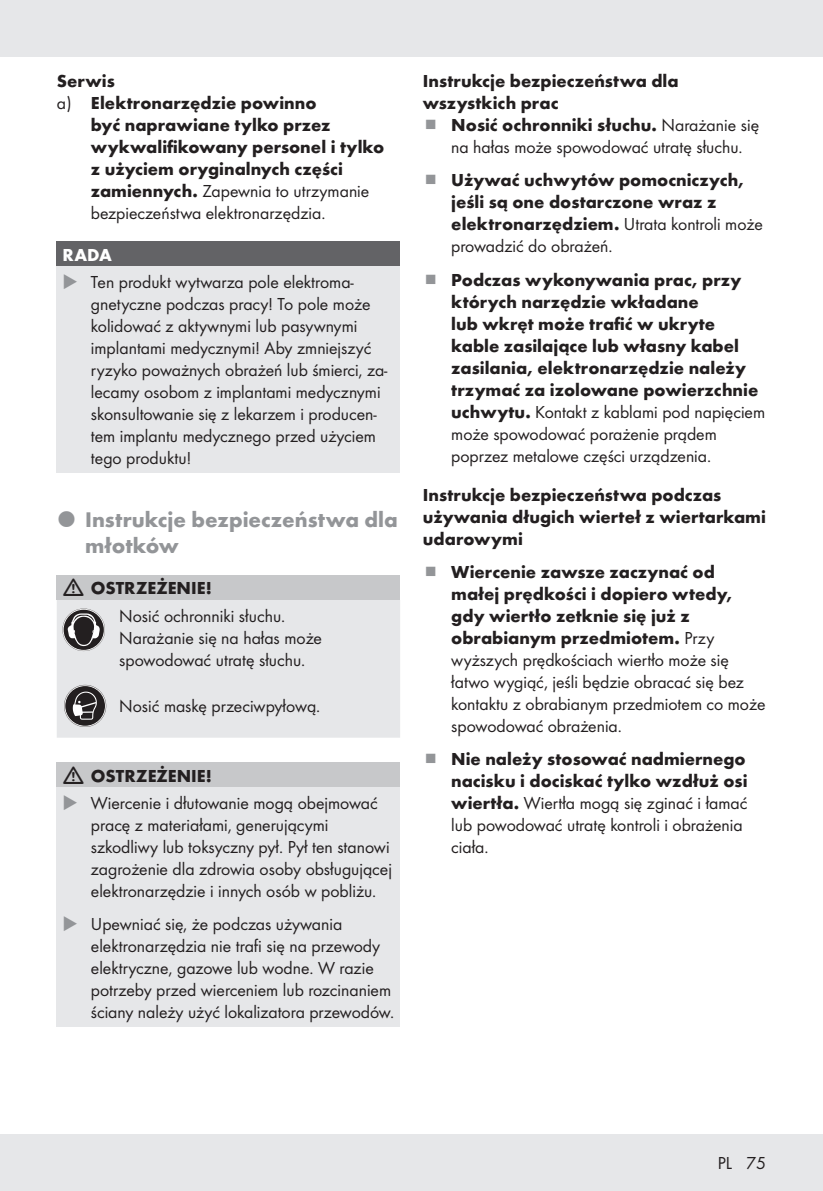
<style>
.page{position:relative;width:823px;height:1191px;background:#fff}
.page>*{position:absolute;margin:0;border:0;box-sizing:border-box;transform-origin:0 0}
.t1{font:700 22px/26px "Futura";color:#939598}
.t2{font:18px/22px "Futura Boo";color:#231f20}
.t3{font:700 18px/22px "Futura";color:#231f20}
.t4{font:700 18px "Futura";color:#fff}
.s1{font-family:"Futura Boo";font-weight:400}
.s2{font-family:"Futura";font-weight:700}
.s3{color:#939598}
</style>
<div class="page">
<div style="left:0;top:1134px;width:822px;height:57px;background:#e6e7e9"></div>
<div style="left:0;top:0;width:822px;height:57px;background:#e6e7e9"></div>
<div style="left:57px;top:242px;width:343px;height:24px;background:#636366"></div>
<div style="left:57px;top:266px;width:343px;height:206px;background:#e6e7e9"></div>
<div style="left:57px;top:575px;width:343px;height:25px;background:#c7c8ca"></div>
<div style="left:57px;top:600px;width:343px;height:137px;background:#e6e7e9"></div>
<svg style="left:62px;top:608px;width:43px;height:43px;background:#7e7c7d"></svg>
<svg style="left:64px;top:685px;width:42px;height:42px;background:#737172"></svg>
<div style="left:57px;top:762px;width:343px;height:25px;background:#c7c8ca"></div>
<div style="left:57px;top:787px;width:343px;height:239px;background:#e6e7e9"></div>
<p class="t3" style="left:57px;top:69px;width:60px">Serwis</p>
<p class="t3" style="left:57px;top:91px;width:261px"><span class="s1">a)</span> Elektronarzędzie powinno</p>
<p class="t3" style="left:91px;top:112px;width:241px">być naprawiane tylko przez</p>
<p class="t3" style="left:91px;top:134px;width:295px">wykwalifikowany personel i tylko</p>
<p class="t3" style="left:91px;top:156px;width:253px">z użyciem oryginalnych części</p>
<p class="t2" style="left:91px;top:179px;width:280px"><span class="s2">zamiennych.</span> Zapewnia to utrzymanie bezpieczeństwa elektronarzędzia.</p>
<p class="t4" style="left:63px;top:241px;width:51px">RADA</p>
<p class="t2" style="left:91px;top:270px;width:298px;text-indent:-28px"><span class="s3">◆</span> Ten produkt wytwarza pole elektroma&shy;gnetyczne podczas pracy! To pole może kolidować z aktywnymi lub pasywnymi implantami medycznymi! Aby zmniejszyć ryzyko poważnych obrażeń lub śmierci, za&shy;lecamy osobom z implantami medycznymi skonsultowanie się z lekarzem i producen&shy;tem implantu medycznego przed użyciem tego produktu!</p>
<p class="t1" style="left:85px;top:505px;width:314px">Instrukcje bezpieczeństwa dla młotków</p>
<p class="t3" style="left:91px;top:576px;width:122px">OSTRZEŻENIE!</p>
<p class="t2" style="left:119px;top:603px;width:204px">Nosić ochronniki słuchu.<br>Narażanie się na hałas może spowodować utratę słuchu.</p>
<p class="t2" style="left:119px;top:694px;width:202px">Nosić maskę przeciwpyłową.</p>
<p class="t3" style="left:91px;top:763px;width:122px">OSTRZEŻENIE!</p>
<p class="t2" style="left:91px;top:790px;width:302px;text-indent:-28px"><span class="s3">◆</span> Wiercenie i dłutowanie mogą obejmować pracę z materiałami, generującymi szkodliwy lub toksyczny pył. Pył ten stanowi zagrożenie dla zdrowia osoby obsługującej elektronarzędzie i innych osób w pobliżu.</p>
<p class="t2" style="left:91px;top:912px;width:305px;text-indent:-28px"><span class="s3">◆</span> Upewniać się, że podczas używania elektronarzędzia nie trafi się na przewody elektryczne, gazowe lub wodne. W razie potrzeby przed wierceniem lub rozcinaniem ściany należy użyć lokalizatora przewodów.</p>
<p class="t3" style="left:422px;top:68px;width:257px">Instrukcje bezpieczeństwa dla wszystkich prac</p>
<p class="t3" style="left:451px;top:112px;width:309px">Nosić ochronniki słuchu. <span class="s1">Narażanie się</span></p>
<p class="t2" style="left:451px;top:135px;width:292px">na hałas może spowodować utratę słuchu.</p>
<p class="t3" style="left:451px;top:168px;width:313px">Używać uchwytów pomocniczych, jeśli są one dostarczone wraz z elektronarzędziem. <span class="s1">Utrata kontroli może</span></p>
<p class="t2" style="left:451px;top:234px;width:163px">prowadzić do obrażeń.</p>
<p class="t3" style="left:451px;top:267px;width:308px">Podczas wykonywania prac, przy których narzędzie wkładane<br>lub wkręt może trafić w ukryte kable zasilające lub własny kabel zasilania, elektronarzędzie należy trzymać za izolowane powierzchnie</p>
<p class="t2" style="left:451px;top:400px;width:315px"><span class="s2">uchwytu.</span> Kontakt z kablami pod napięciem może spowodować porażenie prądem poprzez metalowe części urządzenia.</p>
<p class="t3" style="left:422px;top:482px;width:344px">Instrukcje bezpieczeństwa podczas używania długich wierteł z wiertarkami udarowymi</p>
<p class="t3" style="left:451px;top:559px;width:282px">Wiercenie zawsze zaczynać od małej prędkości i dopiero wtedy, gdy wiertło zetknie się już z obrabianym przedmiotem. <span class="s1">Przy</span></p>
<p class="t2" style="left:451px;top:648px;width:315px">wyższych prędkościach wiertło może się łatwo wygiąć, jeśli będzie obracać się bez kontaktu z obrabianym przedmiotem co może spowodować obrażenia.</p>
<p class="t3" style="left:451px;top:747px;width:297px">Nie należy stosować nadmiernego nacisku i dociskać tylko wzdłuż osi</p>
<p class="t2" style="left:451px;top:791px;width:297px"><span class="s2">wiertła.</span> Wiertła mogą się zginać i łamać lub powodować utratę kontroli i obrażenia ciała.</p>
<p class="t2" style="left:717px;top:1151px;width:50px">PL 75</p>
</div>
